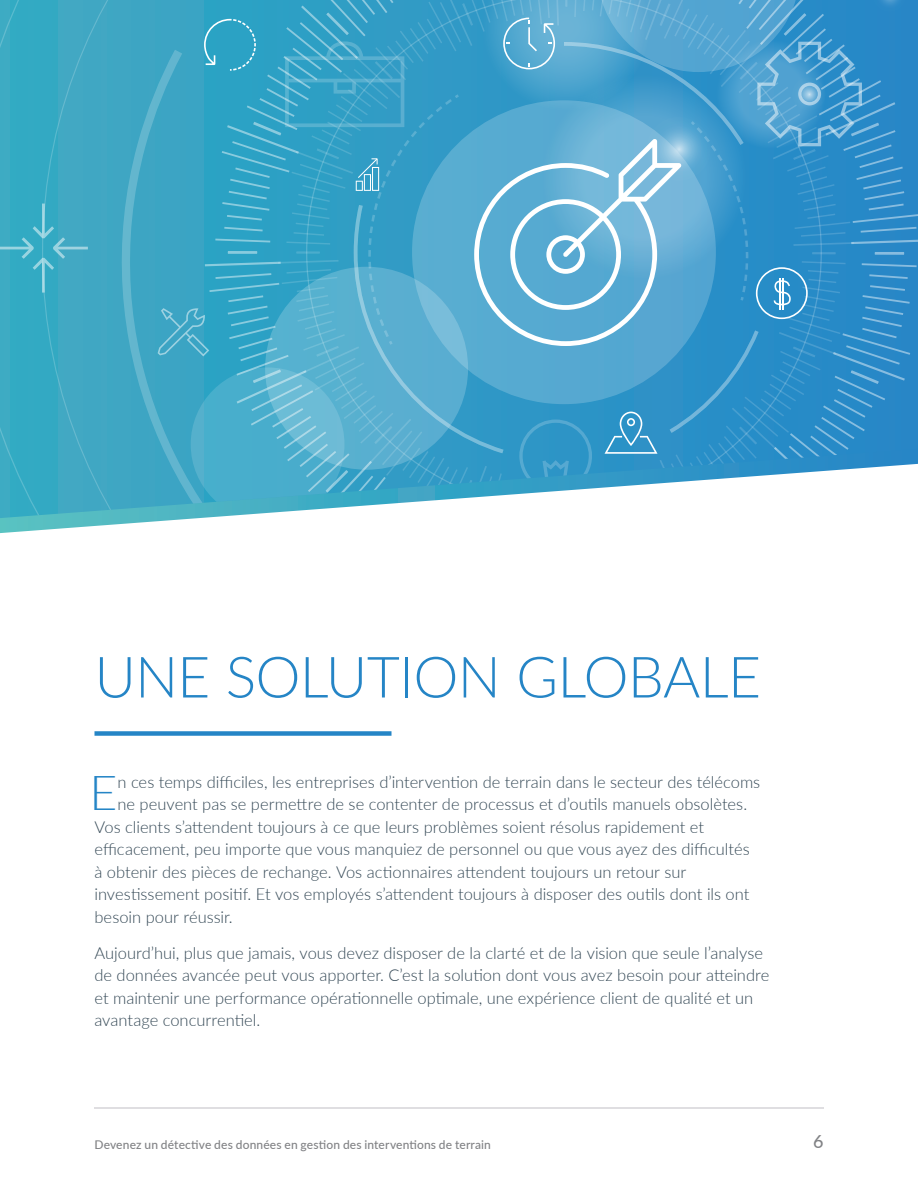
<style>
.page{position:relative;width:918px;height:1188px;background:#fff}
.page>*{position:absolute;margin:0;border:0;box-sizing:border-box;transform-origin:0 0}
.t1{font:300 57px "Lato";letter-spacing:-.015em;color:#2585c6}
.t2{font:300 48.3px "Lato";color:#2585c6}
.t3{font:500 18px "Lato";color:#818285}
.t4{font:300 16.5px/22.5px "Lato";color:#344855}
.t5{font:500 12px "Lato";letter-spacing:.01em;color:#818285}
</style>
<div class="page">
<hr style="left:94px;top:1107px;width:730px;height:2px;background:#dfdee1">
<div style="left:94px;top:731px;width:298px;height:5px;background:#2585c6"></div>
<svg style="left:0;top:0;width:42px;height:518px;background:#35aac3"></svg>
<svg style="left:42px;top:0;width:116px;height:518px;background:#3ea7c3"></svg>
<svg style="left:122px;top:50px;width:36px;height:468px;background:#44a8c4"></svg>
<svg style="left:0;top:204px;width:88px;height:89px;background:#41acc5"></svg>
<svg style="left:158px;top:0;width:760px;height:519px;background:#4fa7cf"></svg>
<h1 class="t1" style="left:94px;top:637px;width:668px">UNE SOLUTION GLOBALE</h1>
<h2 class="t2" style="left:89px;top:759px;width:30px">E</h2>
<p class="t4" style="left:117px;top:770px;width:644px">n ces temps difficiles, les entreprises d’intervention de terrain dans le secteur des télécoms</p>
<p class="t4" style="left:117px;top:792px;width:631px">ne peuvent pas se permettre de se contenter de processus et d’outils manuels obsolètes.</p>
<p class="t4" style="left:94px;top:815px;width:611px">Vos clients s’attendent toujours à ce que leurs problèmes soient résolus rapidement et</p>
<p class="t4" style="left:94px;top:837px;width:657px">efficacement, peu importe que vous manquiez de personnel ou que vous ayez des difficultés</p>
<p class="t4" style="left:94px;top:860px;width:593px">à obtenir des pièces de rechange. Vos actionnaires attendent toujours un retour sur</p>
<p class="t4" style="left:94px;top:882px;width:656px">investissement positif. Et vos employés s’attendent toujours à disposer des outils dont ils ont</p>
<p class="t4" style="left:94px;top:905px;width:140px">besoin pour réussir.</p>
<p class="t4" style="left:94px;top:941px;width:676px">Aujourd’hui, plus que jamais, vous devez disposer de la clarté et de la vision que seule l’analyse de données avancée peut vous apporter. C’est la solution dont vous avez besoin pour atteindre et maintenir une performance opérationnelle optimale, une expérience client de qualité et un avantage concurrentiel.</p>
<p class="t5" style="left:94px;top:1136px;width:398px">Devenez un détective des données en gestion des interventions de terrain</p>
<p class="t3" style="left:813px;top:1129px;width:12px">6</p>
</div>
